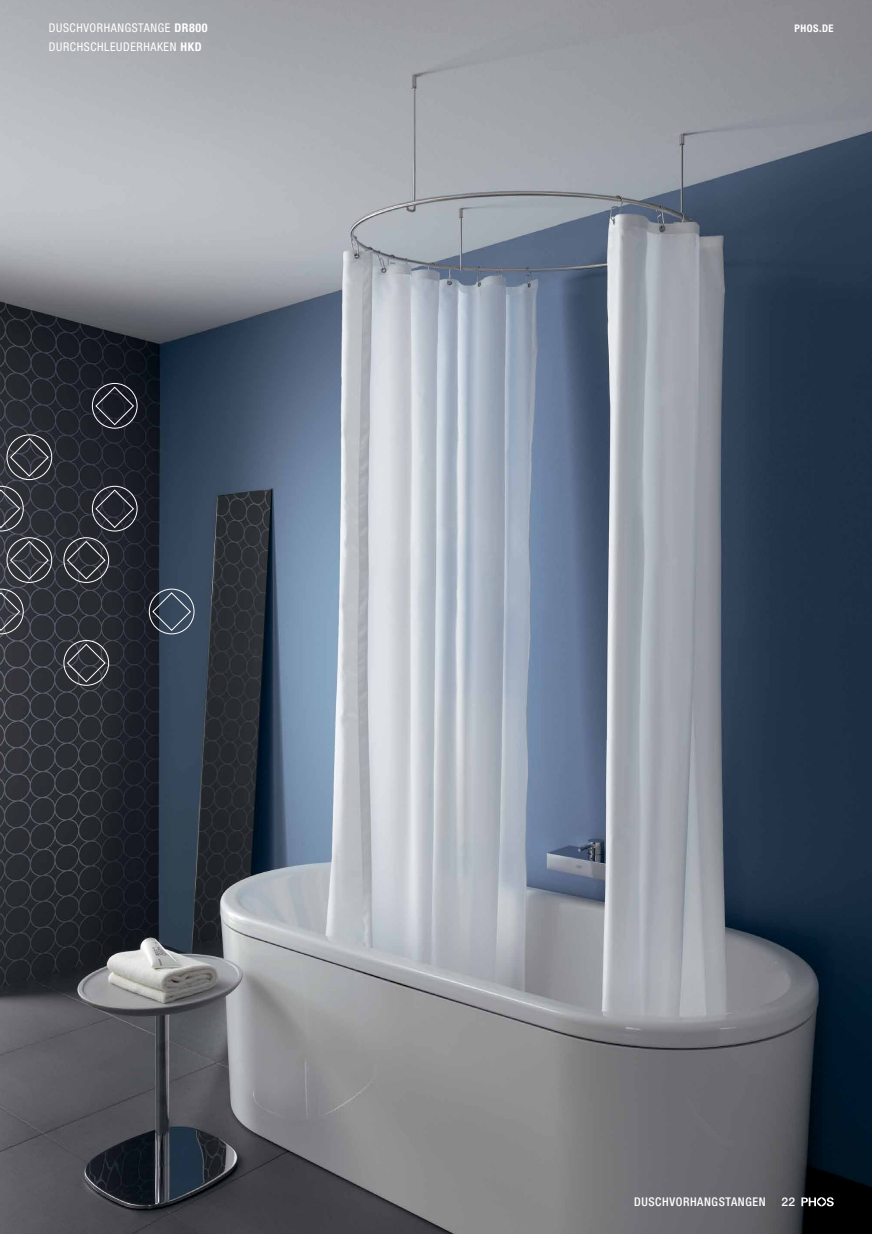
<style>
.page{position:relative;width:872px;height:1234px;background:#fff}
.page>*{position:absolute;margin:0;border:0;box-sizing:border-box;transform-origin:0 0}
.t1{font:condensed 12px/19.2px "Helvetica Neue LT Std";letter-spacing:.05em;color:#fff}
.t2{font:500 condensed 12px "Helvetica Neue LT Std";letter-spacing:.05em;color:#fff}
.t3{font:500 12px "Helvetica Neue LT Std";color:#fff}
.t4{font:700 condensed 10.5px "Helvetica Neue LT Std";letter-spacing:.05em;color:#fff}
.s1{font-weight:700}
</style>
<div class="page">
<img style="left:0;top:0;width:872px;height:1233px">
<svg style="left:92px;top:382px;width:46px;height:47px;background:#32353d"></svg>
<svg style="left:92px;top:485px;width:46px;height:46px;background:#3a3d45"></svg>
<svg style="left:148px;top:588px;width:47px;height:46px;background:#475362"></svg>
<svg style="left:0;top:434px;width:52px;height:97px;background:#3d4047"></svg>
<svg style="left:63px;top:537px;width:46px;height:46px;background:#42454a"></svg>
<svg style="left:0;top:537px;width:52px;height:97px;background:#42454b"></svg>
<svg style="left:63px;top:639px;width:46px;height:47px;background:#45474c"></svg>
<svg style="left:801px;top:1196px;width:32px;height:9px"></svg>
<p class="t1" style="left:49px;top:18px;width:160px">DUSCHVORHANGSTANGE <span class="s1">DR800<br></span>DURCHSCHLEUDERHAKEN <span class="s1">HKD</span></p>
<p class="t4" style="left:794px;top:22px;width:41px">PHOS.DE</p>
<p class="t2" style="left:634px;top:1194px;width:133px">DUSCHVORHANGSTANGEN</p>
<p class="t3" style="left:781px;top:1194px;width:15px">22</p>
</div>
